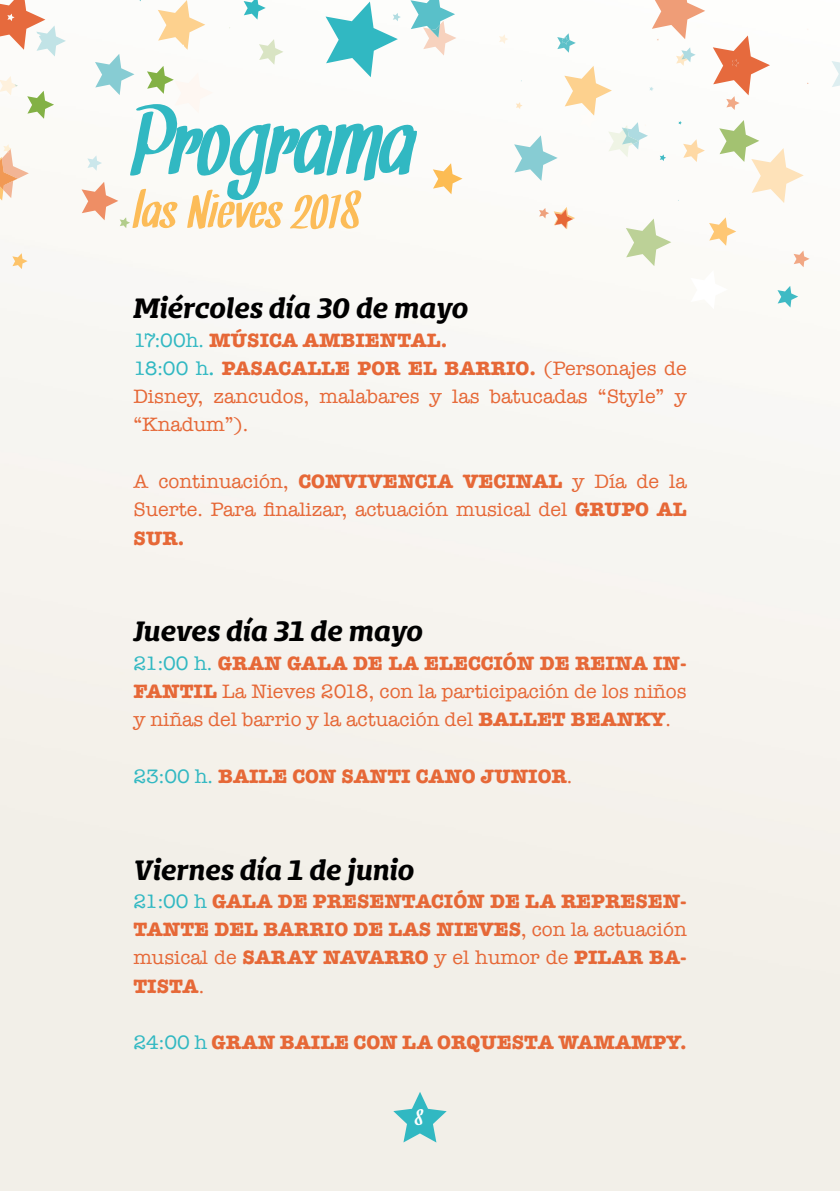
<style>
.page{position:relative;width:840px;height:1191px;background:#fff}
.page>*{position:absolute;margin:0;border:0;box-sizing:border-box;transform-origin:0 0}
.t1{font:100px "Snickles";color:#31b8c2}
.t2{font:52px "Snickles";color:#fcbc58}
.t3{font:italic 700 26px "Bommer Slab Rounded";letter-spacing:-.005em;color:#000}
.t4{font:21.8px "Snickles";color:#fff}
.t5{font:20px/28.2px "American Typewriter";color:#e66837;text-align:justify}
.t6{font:700 20px/28.2px "American Typewriter";color:#e66837;text-align:justify}
.s1{font-weight:400;color:#31b8c2}
.s2{color:#31b8c2}
.s3{font-weight:600;color:#31b8c2}
.s4{font-weight:700}
.s5{font-weight:400}
</style>
<div class="page">
<svg style="left:393px;top:1091px;width:53px;height:51px;background:#a1d8d8"></svg>
<svg style="left:259px;top:39px;width:24px;height:26px"></svg>
<svg style="left:243px;top:0;width:22px;height:20px"></svg>
<svg style="left:410px;top:0;width:46px;height:56px"></svg>
<svg style="left:651px;top:0;width:53px;height:41px"></svg>
<svg style="left:557px;top:33px;width:18px;height:20px"></svg>
<svg style="left:718px;top:120px;width:85px;height:83px"></svg>
<svg style="left:793px;top:250px;width:16px;height:17px"></svg>
<svg style="left:682px;top:139px;width:22px;height:23px"></svg>
<svg style="left:432px;top:163px;width:30px;height:31px"></svg>
<svg style="left:515px;top:102px;width:7px;height:7px"></svg>
<svg style="left:12px;top:253px;width:16px;height:16px"></svg>
<svg style="left:0;top:144px;width:29px;height:57px"></svg>
<svg style="left:325px;top:2px;width:75px;height:75px"></svg>
<svg style="left:499px;top:34px;width:9px;height:10px"></svg>
<svg style="left:777px;top:286px;width:20px;height:21px"></svg>
<svg style="left:831px;top:61px;width:8px;height:26px"></svg>
<svg style="left:712px;top:35px;width:57px;height:75px"></svg>
<svg style="left:675px;top:47px;width:20px;height:19px"></svg>
<svg style="left:659px;top:154px;width:6px;height:7px"></svg>
<svg style="left:708px;top:213px;width:27px;height:33px"></svg>
<svg style="left:625px;top:218px;width:46px;height:48px"></svg>
<svg style="left:538px;top:207px;width:36px;height:22px"></svg>
<svg style="left:514px;top:135px;width:43px;height:46px"></svg>
<svg style="left:564px;top:66px;width:89px;height:91px"></svg>
<svg style="left:81px;top:182px;width:49px;height:46px"></svg>
<svg style="left:87px;top:155px;width:15px;height:16px"></svg>
<svg style="left:0;top:76px;width:18px;height:19px"></svg>
<svg style="left:95px;top:54px;width:39px;height:41px"></svg>
<svg style="left:147px;top:66px;width:66px;height:47px"></svg>
<svg style="left:27px;top:91px;width:27px;height:28px"></svg>
<svg style="left:158px;top:0;width:47px;height:50px"></svg>
<svg style="left:0;top:0;width:66px;height:57px"></svg>
<p class="t1" style="left:135px;top:98px;width:284px">Programa</p>
<p class="t2" style="left:135px;top:188px;width:228px">las Nieves 2018</p>
<p class="t3" style="left:133px;top:289px;width:336px">Miércoles día 30 de mayo</p>
<p class="t6" style="left:133px;top:325px;width:315px"><span class="s1">17:00h.</span> MÚSICA AMBIENTAL.</p>
<p class="t5" style="left:133px;top:353px;width:554px"><span class="s2">18:00 h</span><span class="s3">.</span> <span class="s4">PASACALLE POR EL BARRIO.</span> (Personajes de Disney, zancudos, malabares y las batucadas “Style” y “Knadum”).</p>
<p class="t5" style="left:133px;top:466px;width:554px">A continuación, <span class="s4">CONVIVENCIA VECINAL</span> y Día de la Suerte. Para finalizar, actuación musical del <span class="s4">GRUPO AL SUR.</span></p>
<p class="t3" style="left:133px;top:612px;width:291px">Jueves día 31 de mayo</p>
<p class="t5" style="left:133px;top:648px;width:554px"><span class="s2">21:00 h.</span> <span class="s4">GRAN GALA DE LA ELECCIÓN DE REINA IN-FANTIL</span> La Nieves 2018, con la participación de los niños y niñas del barrio y la actuación del <span class="s4">BALLET BEANKY</span>.</p>
<p class="t6" style="left:133px;top:761px;width:440px"><span class="s1">23:00 h.</span> BAILE CON SANTI CANO JUNIOR<span class="s5">.</span></p>
<p class="t3" style="left:133px;top:850px;width:282px">Viernes día 1 de junio</p>
<p class="t6" style="left:133px;top:886px;width:554px"><span class="s1">21:00 h</span> GALA DE PRESENTACIÓN DE LA REPRESEN-TANTE DEL BARRIO DE LAS NIEVES<span class="s5">, con la actuación musical de</span> SARAY NAVARRO <span class="s5">y el humor de</span> PILAR BA-TISTA<span class="s5">.</span></p>
<p class="t6" style="left:133px;top:1027px;width:554px"><span class="s1">24:00 h</span> GRAN BAILE CON LA ORQUESTA WAMAMPY.</p>
<p class="t4" style="left:415px;top:1108px;width:9px">8</p>
</div>
